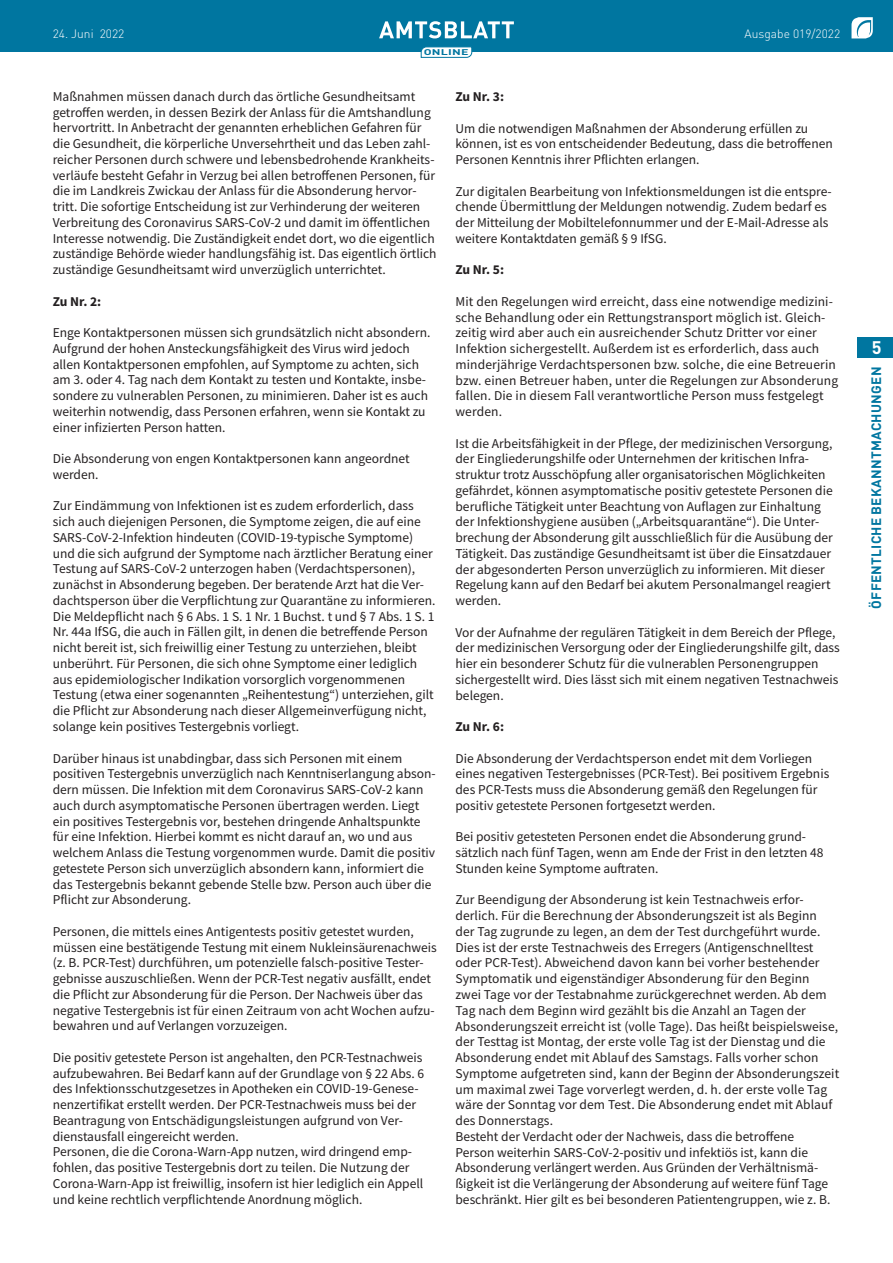
<style>
.page{position:relative;width:893px;height:1263px;background:#fff}
.page>*{position:absolute;margin:0;border:0;box-sizing:border-box;transform-origin:0 0}
.t1{font:700 18px "DIN Pro";color:#fff}
.t2{font:13.5px/15.8px "Source Sans Pro";color:#231f20}
.t3{font:700 13.5px "Source Sans Pro";letter-spacing:-.005em;color:#231f20}
.t4{font:700 13.5px "DIN Pro";letter-spacing:.02em;color:#0076a0}
.t5{font:300 12px "DIN Pro";color:#fff}
.t6{font:700 8.25px "DIN Pro";letter-spacing:.02em;color:#0076a0;scale:1.5 1}
</style>
<div class="page">
<div style="left:0;top:0;width:893px;height:51px;background:#0076a0"></div>
<svg style="left:851px;top:17px;width:22px;height:21px"></svg>
<svg style="left:379px;top:21px;width:135px;height:17px"></svg>
<svg style="left:421px;top:47px;width:51px;height:11px"></svg>
<div style="left:857px;top:337px;width:36px;height:21px;background:#0076a0"></div>
<p class="t5" style="left:53px;top:25px;width:73px">24. Juni 2022</p>
<p class="t5" style="left:745px;top:25px;width:97px">Ausgabe 019/2022</p>
<p class="t6" style="left:424px;top:45px;width:31px">ONLINE</p>
<p class="t2" style="left:53px;top:88px;width:385px">Maßnahmen müssen danach durch das örtliche Gesundheitsamt getroffen werden, in dessen Bezirk der Anlass für die Amtshandlung hervortritt. In Anbetracht der genannten erheblichen Gefahren für die Gesundheit, die körperliche Unversehrtheit und das Leben zahl&shy;reicher Personen durch schwere und lebensbedrohende Krankheits&shy;verläufe besteht Gefahr in Verzug bei allen betroffenen Personen, für die im Landkreis Zwickau der Anlass für die Absonderung hervor&shy;tritt. Die sofortige Entscheidung ist zur Verhinderung der weiteren Verbreitung des Coronavirus SARS-CoV-2 und damit im öffentlichen Interesse notwendig. Die Zuständigkeit endet dort, wo die eigentlich zuständige Behörde wieder handlungsfähig ist. Das eigentlich örtlich zuständige Gesundheitsamt wird unverzüglich unterrichtet.</p>
<p class="t3" style="left:53px;top:292px;width:50px">Zu Nr. 2:</p>
<p class="t2" style="left:53px;top:325px;width:379px">Enge Kontaktpersonen müssen sich grundsätzlich nicht absondern.<br>Aufgrund der hohen Ansteckungsfähigkeit des Virus wird jedoch allen Kontaktpersonen empfohlen, auf Symptome zu achten, sich am 3. oder 4. Tag nach dem Kontakt zu testen und Kontakte, insbe&shy;sondere zu vulnerablen Personen, zu minimieren. Daher ist es auch weiterhin notwendig, dass Personen erfahren, wenn sie Kontakt zu einer infizierten Person hatten.</p>
<p class="t2" style="left:53px;top:451px;width:359px">Die Absonderung von engen Kontaktpersonen kann angeordnet werden.</p>
<p class="t2" style="left:53px;top:498px;width:384px">Zur Eindämmung von Infektionen ist es zudem erforderlich, dass sich auch diejenigen Personen, die Symptome zeigen, die auf eine SARS-CoV-2-Infektion hindeuten (COVID-19-typische Symptome) und die sich aufgrund der Symptome nach ärztlicher Beratung einer Testung auf SARS-CoV-2 unterzogen haben (Verdachtspersonen), zunächst in Absonderung begeben. Der beratende Arzt hat die Ver&shy;dachtsperson über die Verpflichtung zur Quarantäne zu informieren.<br>Die Meldepflicht nach § 6 Abs. 1 S. 1 Nr. 1 Buchst. t und § 7 Abs. 1 S. 1<br>Nr. 44a IfSG, die auch in Fällen gilt, in denen die betreffende Person nicht bereit ist, sich freiwillig einer Testung zu unterziehen, bleibt unberührt. Für Personen, die sich ohne Symptome einer lediglich aus epidemiologischer Indikation vorsorglich vorgenommenen Testung (etwa einer sogenannten „Reihentestung“) unterziehen, gilt die Pflicht zur Absonderung nach dieser Allgemeinverfügung nicht, solange kein positives Testergebnis vorliegt.</p>
<p class="t2" style="left:53px;top:750px;width:384px">Darüber hinaus ist unabdingbar, dass sich Personen mit einem positiven Testergebnis unverzüglich nach Kenntniserlangung abson&shy;dern müssen. Die Infektion mit dem Coronavirus SARS-CoV-2 kann auch durch asymptomatische Personen übertragen werden. Liegt ein positives Testergebnis vor, bestehen dringende Anhaltspunkte für eine Infektion. Hierbei kommt es nicht darauf an, wo und aus welchem Anlass die Testung vorgenommen wurde. Damit die positiv getestete Person sich unverzüglich absondern kann, informiert die das Testergebnis bekannt gebende Stelle bzw. Person auch über die Pflicht zur Absonderung.</p>
<p class="t2" style="left:53px;top:923px;width:385px">Personen, die mittels eines Antigentests positiv getestet wurden, müssen eine bestätigende Testung mit einem Nukleinsäurenachweis (z. B. PCR-Test) durchführen, um potenzielle falsch-positive Tester&shy;gebnisse auszuschließen. Wenn der PCR-Test negativ ausfällt, endet die Pflicht zur Absonderung für die Person. Der Nachweis über das negative Testergebnis ist für einen Zeitraum von acht Wochen aufzu&shy;bewahren und auf Verlangen vorzuzeigen.</p>
<p class="t2" style="left:53px;top:1049px;width:373px">Die positiv getestete Person ist angehalten, den PCR-Testnachweis aufzubewahren. Bei Bedarf kann auf der Grundlage von § 22 Abs. 6 des Infektionsschutzgesetzes in Apotheken ein COVID-19-Genese&shy;nenzertifikat erstellt werden. Der PCR-Testnachweis muss bei der Beantragung von Entschädigungsleistungen aufgrund von Ver&shy;dienstausfall eingereicht werden.<br>Personen, die die Corona-Warn-App nutzen, wird dringend emp&shy;fohlen, das positive Testergebnis dort zu teilen. Die Nutzung der Corona-Warn-App ist freiwillig, insofern ist hier lediglich ein Appell und keine rechtlich verpflichtende Anordnung möglich.</p>
<p class="t3" style="left:455px;top:87px;width:50px">Zu Nr. 3:</p>
<p class="t2" style="left:455px;top:120px;width:379px">Um die notwendigen Maßnahmen der Absonderung erfüllen zu können, ist es von entscheidender Bedeutung, dass die betroffenen<br>Personen Kenntnis ihrer Pflichten erlangen.</p>
<p class="t2" style="left:455px;top:183px;width:378px">Zur digitalen Bearbeitung von Infektionsmeldungen ist die entspre&shy;chende Übermittlung der Meldungen notwendig. Zudem bedarf es der Mitteilung der Mobiltelefonnummer und der E-Mail-Adresse als weitere Kontaktdaten gemäß § 9 IfSG.</p>
<p class="t3" style="left:455px;top:261px;width:50px">Zu Nr. 5:</p>
<p class="t2" style="left:455px;top:293px;width:384px">Mit den Regelungen wird erreicht, dass eine notwendige medizini&shy;sche Behandlung oder ein Rettungstransport möglich ist. Gleich&shy;zeitig wird aber auch ein ausreichender Schutz Dritter vor einer Infektion sichergestellt. Außerdem ist es erforderlich, dass auch minderjährige Verdachtspersonen bzw. solche, die eine Betreuerin bzw. einen Betreuer haben, unter die Regelungen zur Absonderung fallen. Die in diesem Fall verantwortliche Person muss festgelegt werden.</p>
<p class="t2" style="left:455px;top:435px;width:379px">Ist die Arbeitsfähigkeit in der Pflege, der medizinischen Versorgung, der Eingliederungshilfe oder Unternehmen der kritischen Infra&shy;struktur trotz Ausschöpfung aller organisatorischen Möglichkeiten gefährdet, können asymptomatische positiv getestete Personen die berufliche Tätigkeit unter Beachtung von Auflagen zur Einhaltung der Infektionshygiene ausüben („Arbeitsquarantäne“). Die Unter&shy;brechung der Absonderung gilt ausschließlich für die Ausübung der Tätigkeit. Das zuständige Gesundheitsamt ist über die Einsatzdauer der abgesonderten Person unverzüglich zu informieren. Mit dieser Regelung kann auf den Bedarf bei akutem Personalmangel reagiert werden.</p>
<p class="t2" style="left:455px;top:624px;width:386px">Vor der Aufnahme der regulären Tätigkeit in dem Bereich der Pflege, der medizinischen Versorgung oder der Eingliederungshilfe gilt, dass hier ein besonderer Schutz für die vulnerablen Personengruppen sichergestellt wird. Dies lässt sich mit einem negativen Testnachweis belegen.</p>
<p class="t3" style="left:455px;top:717px;width:50px">Zu Nr. 6:</p>
<p class="t2" style="left:455px;top:750px;width:375px">Die Absonderung der Verdachtsperson endet mit dem Vorliegen eines negativen Testergebnisses (PCR-Test). Bei positivem Ergebnis des PCR-Tests muss die Absonderung gemäß den Regelungen für positiv getestete Personen fortgesetzt werden.</p>
<p class="t2" style="left:455px;top:829px;width:370px">Bei positiv getesteten Personen endet die Absonderung grund&shy;sätzlich nach fünf Tagen, wenn am Ende der Frist in den letzten 48<br>Stunden keine Symptome auftraten.</p>
<p class="t2" style="left:455px;top:892px;width:385px">Zur Beendigung der Absonderung ist kein Testnachweis erfor&shy;derlich. Für die Berechnung der Absonderungszeit ist als Beginn der Tag zugrunde zu legen, an dem der Test durchgeführt wurde.<br>Dies ist der erste Testnachweis des Erregers (Antigenschnelltest oder PCR-Test). Abweichend davon kann bei vorher bestehender Symptomatik und eigenständiger Absonderung für den Beginn<br>zwei Tage vor der Testabnahme zurückgerechnet werden. Ab dem Tag nach dem Beginn wird gezählt bis die Anzahl an Tagen der Absonderungszeit erreicht ist (volle Tage). Das heißt beispielsweise, der Testtag ist Montag, der erste volle Tag ist der Dienstag und die Absonderung endet mit Ablauf des Samstags. Falls vorher schon Symptome aufgetreten sind, kann der Beginn der Absonderungszeit um maximal zwei Tage vorverlegt werden, d. h. der erste volle Tag wäre der Sonntag vor dem Test. Die Absonderung endet mit Ablauf des Donnerstags.<br>Besteht der Verdacht oder der Nachweis, dass die betroffene<br>Person weiterhin SARS-CoV-2-positiv und infektiös ist, kann die Absonderung verlängert werden. Aus Gründen der Verhältnismä&shy;ßigkeit ist die Verlängerung der Absonderung auf weitere fünf Tage beschränkt. Hier gilt es bei besonderen Patientengruppen, wie z. B.</p>
<h1 class="t1" style="left:872px;top:333px;width:11px">5</h1>
<p class="t4" style="left:865px;top:609px;width:243px;rotate:-90deg">ÖFFENTLICHE BEKANNTMACHUNGEN</p>
</div>
